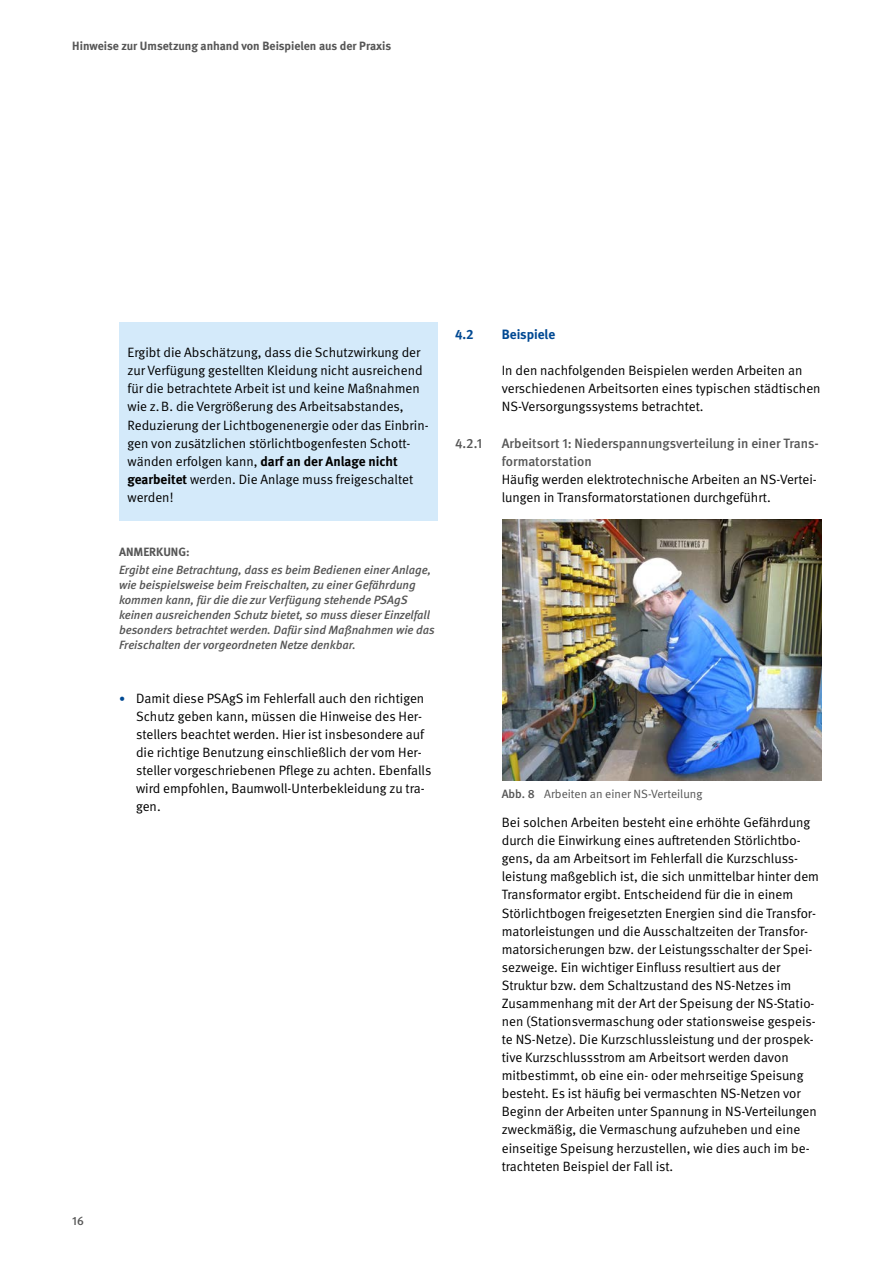
<style>
.page{position:relative;width:893px;height:1263px;background:#fff}
.page>*{position:absolute;margin:0;border:0;box-sizing:border-box;transform-origin:0 0}
.t1{font:13.5px/18.1px "DGUV Meta";color:#000}
.t2{font:500 13.5px/18.1px "DGUV Meta";color:#565656}
.t3{font:700 13.5px "DGUV Meta";color:#004993}
.t4{font:italic 500 12px/15px "DGUV Meta";color:#565656}
.t5{font:700 12px "DGUV Meta";color:#565656}
.t6{font:12px "DGUV Meta";color:#565656}
.t7{font:500 12px "DGUV Meta";color:#565656}
.s1{font-weight:700}
.s2{font-size:12px;color:#004993}
.s3{font-weight:500}
</style>
<div class="page">
<div style="left:119px;top:322px;width:319px;height:198px;background:#d4eafa"></div>
<img style="left:503px;top:520px;width:318px;height:260px">
<p class="t5" style="left:72px;top:39px;width:320px">Hinweise zur Umsetzung anhand von Beispielen aus der Praxis</p>
<p class="t7" style="left:72px;top:1213px;width:13px">16</p>
<p class="t1" style="left:128px;top:344px;width:303px">Ergibt die Abschätzung, dass die Schutzwirkung der zur Verfügung gestellten Kleidung nicht ausreichend für die betrachtete Arbeit ist und keine Maßnahmen wie z.B. die Vergrößerung des Arbeitsabstandes, Reduzierung der Lichtbogenenergie oder das Einbrin&shy;gen von zusätzlichen störlichtbogenfesten Schott&shy;wänden erfolgen kann, <span class="s1">darf an der Anlage nicht gearbeitet</span> werden. Die Anlage muss freigeschaltet werden!</p>
<p class="t5" style="left:119px;top:545px;width:72px">ANMERKUNG:</p>
<p class="t4" style="left:119px;top:563px;width:317px">Ergibt eine Betrachtung, dass es beim Bedienen einer Anlage, wie beispielsweise beim Freischalten, zu einer Gefährdung kommen kann, für die die zur Verfügung stehende PSAgS keinen ausreichenden Schutz bietet, so muss dieser Einzelfall besonders betrachtet werden. Dafür sind Maßnahmen wie das Freischalten der vorgeordneten Netze denkbar.</p>
<p class="t1" style="left:136px;top:689px;width:297px;text-indent:-17px"><span class="s2">•</span> Damit diese PSAgS im Fehlerfall auch den richtigen Schutz geben kann, müssen die Hinweise des Her&shy;stellers beachtet werden. Hier ist insbesondere auf die richtige Benutzung einschließlich der vom Her&shy;steller vorgeschriebenen Pflege zu achten. Ebenfalls wird empfohlen, Baumwoll-Unterbekleidung zu tra&shy;gen.</p>
<p class="t3" style="left:455px;top:326px;width:20px">4.2</p>
<p class="t3" style="left:502px;top:326px;width:55px">Beispiele</p>
<p class="t1" style="left:502px;top:362px;width:320px">In den nachfolgenden Beispielen werden Arbeiten an verschiedenen Arbeitsorten eines typischen städtischen<br>NS-Versorgungssystems betrachtet.</p>
<p class="t2" style="left:455px;top:434px;width:29px">4.2.1</p>
<p class="t2" style="left:502px;top:434px;width:319px">Arbeitsort 1: Niederspannungsverteilung in einer Trans&shy;formatorstation</p>
<p class="t1" style="left:502px;top:470px;width:317px">Häufig werden elektrotechnische Arbeiten an NS-Vertei&shy;lungen in Transformatorstationen durchgeführt.</p>
<p class="t6" style="left:502px;top:786px;width:202px"><span class="s3">Abb. 8</span> Arbeiten an einer NS-Verteilung</p>
<p class="t1" style="left:502px;top:814px;width:319px">Bei solchen Arbeiten besteht eine erhöhte Gefährdung durch die Einwirkung eines auftretenden Störlichtbo&shy;gens, da am Arbeitsort im Fehlerfall die Kurzschluss&shy;leistung maßgeblich ist, die sich unmittelbar hinter dem Transformator ergibt. Entscheidend für die in einem Störlichtbogen freigesetzten Energien sind die Transfor&shy;matorleistungen und die Ausschaltzeiten der Transfor&shy;matorsicherungen bzw. der Leistungsschalter der Spei&shy;sezweige. Ein wichtiger Einfluss resultiert aus der Struktur bzw. dem Schaltzustand des NS-Netzes im Zusammenhang mit der Art der Speisung der NS-Statio&shy;nen (Stationsvermaschung oder stationsweise gespeis&shy;te NS-Netze). Die Kurzschlussleistung und der prospek&shy;tive Kurzschlussstrom am Arbeitsort werden davon mitbestimmt, ob eine ein- oder mehrseitige Speisung besteht. Es ist häufig bei vermaschten NS-Netzen vor Beginn der Arbeiten unter Spannung in NS-Verteilungen zweckmäßig, die Vermaschung aufzuheben und eine einseitige Speisung herzustellen, wie dies auch im be&shy;trachteten Beispiel der Fall ist.</p>
</div>
